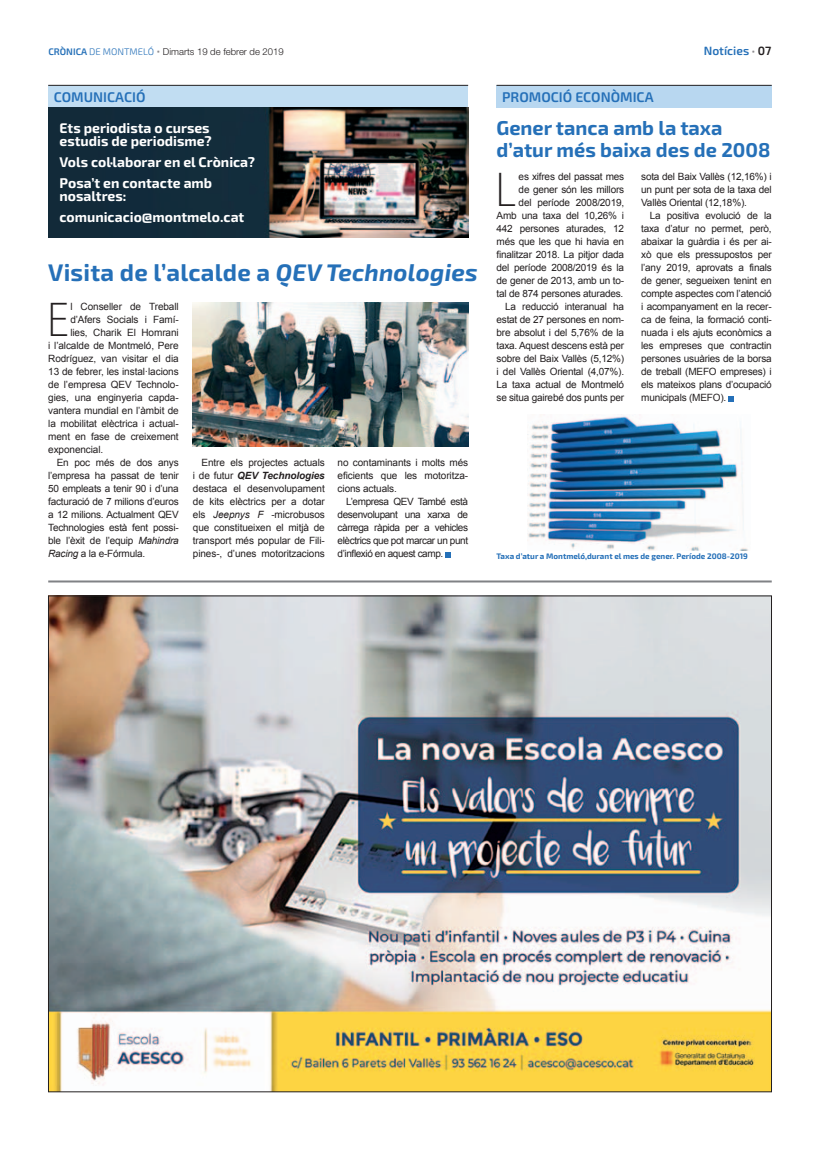
<style>
.page{position:relative;width:820px;height:1163px;background:#fff}
.page>*{position:absolute;margin:0;border:0;box-sizing:border-box;transform-origin:0 0}
.t1{font:100 condensed 46.4px "Helvetica Neue";color:#231f20}
.t2{font:700 24px "Exo 2";letter-spacing:.01em;color:#2570b8}
.t3{font:700 20px/22px "Exo 2";color:#2570b8}
.t4{font:700 14px/21px "Exo 2";color:#fff}
.t5{font:600 14px "Exo 2";color:#2570b8}
.t6{font:600 12px "Exo 2";color:#2570b8}
.t7{font:10px/13px "Arial";letter-spacing:-.02em;color:#231f20;text-align:justify}
.t8{font:300 9.5px "Helvetica Neue";color:#231f20}
.t9{font:700 8px "Exo 2";color:#2570b8}
.s1{font-family:"Exo 2";font-weight:600;color:#2570b8}
.s2{font-family:"Exo 2";color:#2570b8}
.s3{font-family:"Exo 2";font-weight:700;font-size:13px;color:#8d8b8e}
.s4{font-weight:700;font-size:13px;color:#8d8b8e}
.s5{color:#231f20}
.s6{font-style:italic}
.s7{font-weight:700;font-style:italic}
</style>
<div class="page">
<hr style="left:48px;top:580px;width:723px;height:2px;background:#808285">
<img style="left:50px;top:597px;width:719px;height:492px">
<div style="left:48px;top:85px;width:420px;height:24px;background:#c1ddf2"></div>
<div style="left:496px;top:85px;width:275px;height:23px;background:#b8d7f0"></div>
<hr style="left:496px;top:85px;width:275px;height:1px;background:#231f20">
<hr style="left:48px;top:85px;width:420px;height:1px;background:#231f20">
<img style="left:48px;top:108px;width:420px;height:130px">
<img style="left:527px;top:414px;width:221px;height:136px">
<img style="left:193px;top:303px;width:275px;height:143px">
<svg style="left:445px;top:552px;width:5px;height:5px"></svg>
<svg style="left:728px;top:396px;width:5px;height:5px"></svg>
<p class="t8" style="left:48px;top:45px;width:237px"><span class="s1">CRÒNICA</span> <span class="s2">DE MONTMELÓ</span> <span class="s3">·</span> Dimarts 19 de febrer de 2019</p>
<p class="t6" style="left:703px;top:43px;width:69px">Notícies <span class="s4">·</span> <span class="s5">07</span></p>
<h3 class="t5" style="left:54px;top:88px;width:93px">COMUNICACIÓ</h3>
<h3 class="t5" style="left:502px;top:88px;width:153px">PROMOCIÓ ECONÒMICA</h3>
<h3 class="t4" style="left:60px;top:122px;width:153px;line-height:13px">Ets periodista o curses estudis de periodisme?</h3>
<h3 class="t4" style="left:60px;top:152px;width:197px">Vols col·laborar en el Crònica?<br>Posa’t en contacte amb</h3>
<h3 class="t4" style="left:60px;top:186px;width:186px">nosaltres: comunicacio@montmelo.cat</h3>
<h2 class="t2" style="left:48px;top:258px;width:431px">Visita de l’alcalde a <span class="s6">QEV Technologies</span></h2>
<h1 class="t1" style="left:48px;top:294px;width:21px">E</h1>
<p class="t7" style="left:70px;top:300px;width:110px">l Conseller de Treball</p>
<p class="t7" style="left:70px;top:313px;width:109px">d’Afers Socials i Famí-</p>
<p class="t7" style="left:70px;top:326px;width:110px">lies, Charik El Homrani</p>
<p class="t7" style="left:48px;top:339px;width:132px">i l’alcalde de Montmeló, Pere</p>
<p class="t7" style="left:48px;top:352px;width:132px">Rodríguez, van visitar el dia</p>
<p class="t7" style="left:48px;top:365px;width:132px">13 de febrer, les instal·lacions</p>
<p class="t7" style="left:48px;top:378px;width:132px">de l’empresa QEV Technolo-</p>
<p class="t7" style="left:48px;top:391px;width:132px">gies, una enginyeria capda-</p>
<p class="t7" style="left:48px;top:404px;width:132px">vantera mundial en l’àmbit de</p>
<p class="t7" style="left:48px;top:417px;width:132px">la mobilitat elèctrica i actual-</p>
<p class="t7" style="left:48px;top:430px;width:132px">ment en fase de creixement</p>
<p class="t7" style="left:48px;top:443px;width:57px">exponencial.</p>
<p class="t7" style="left:57px;top:456px;width:123px">En poc més de dos anys</p>
<p class="t7" style="left:48px;top:469px;width:132px">l’empresa ha passat de tenir</p>
<p class="t7" style="left:48px;top:482px;width:132px">50 empleats a tenir 90 i d’una</p>
<p class="t7" style="left:48px;top:495px;width:132px">facturació de 7 milions d’euros</p>
<p class="t7" style="left:48px;top:508px;width:132px">a 12 milions. Actualment QEV</p>
<p class="t7" style="left:48px;top:521px;width:132px">Technologies està fent possi-</p>
<p class="t7" style="left:48px;top:534px;width:132px">ble l’èxit de l’equip <span class="s6">Mahindra</span></p>
<p class="t7" style="left:48px;top:547px;width:98px"><span class="s6">Racing</span> a la e-Fórmula.</p>
<p class="t7" style="left:193px;top:456px;width:133px;text-indent:8px">Entre els projectes actuals i de futur <span class="s7">QEV Technologies </span>destaca el desenvolupament de kits elèctrics per a dotar els <span class="s6">Jeepnys F</span> -microbusos que constitueixen el mitjà de transport més popular de Fili&shy;pines-, d’unes motoritzacions</p>
<p class="t7" style="left:337px;top:456px;width:132px">no contaminants i molts més eficients que les motoritza&shy;cions actuals.</p>
<p class="t7" style="left:337px;top:495px;width:132px;text-indent:8px">L’empresa QEV També està desenvolupant una xarxa de càrrega ràpida per a vehicles elèctrics que pot marcar un punt d’inflexió en aquest camp.</p>
<h3 class="t3" style="left:496px;top:117px;width:275px">Gener tanca amb la taxa d’atur més baixa des de 2008</h3>
<p class="t7" style="left:496px;top:170px;width:129px;text-align:right">es xifres del passat mes<br>de gener són les millors<br>del període 2008/2019,<br>Amb una taxa del 10,26% i<br>442 persones aturades, 12 més que les que hi havia en finalitzar 2018. La pitjor dada del període 2008/2019 és la de gener de 2013, amb un to&shy;tal de 874 persones aturades.<br>La reducció interanual ha estat de 27 persones en nom&shy;bre absolut i del 5,76% de la taxa. Aquest descens està per sobre del Baix Vallès (5,12%) i del Vallès Oriental (4,07%).<br>La taxa actual de Montmeló se situa gairebé dos punts per</p>
<h1 class="t1" style="left:496px;top:164px;width:21px">L</h1>
<p class="t7" style="left:641px;top:170px;width:132px">sota del Baix Vallès (12,16%) i un punt per sota de la taxa del Vallès Oriental (12,18%).</p>
<p class="t7" style="left:641px;top:209px;width:132px;text-indent:8px">La positiva evolució de la taxa d’atur no permet, però, abaixar la guàrdia i és per ai&shy;xò que els pressupostos per l’any 2019, aprovats a finals de gener, segueixen tenint en compte aspectes com l’atenció i acompanyament en la recer&shy;ca de feina, la formació conti&shy;nuada i els ajuts econòmics a les empreses que contractin persones usuàries de la borsa de treball (MEFO empreses) i els mateixos plans d’ocupació municipals (MEFO).</p>
<p class="t9" style="left:496px;top:551px;width:253px">Taxa d’atur a Montmeló,durant el mes de gener. Període 2008-2019</p>
</div>
